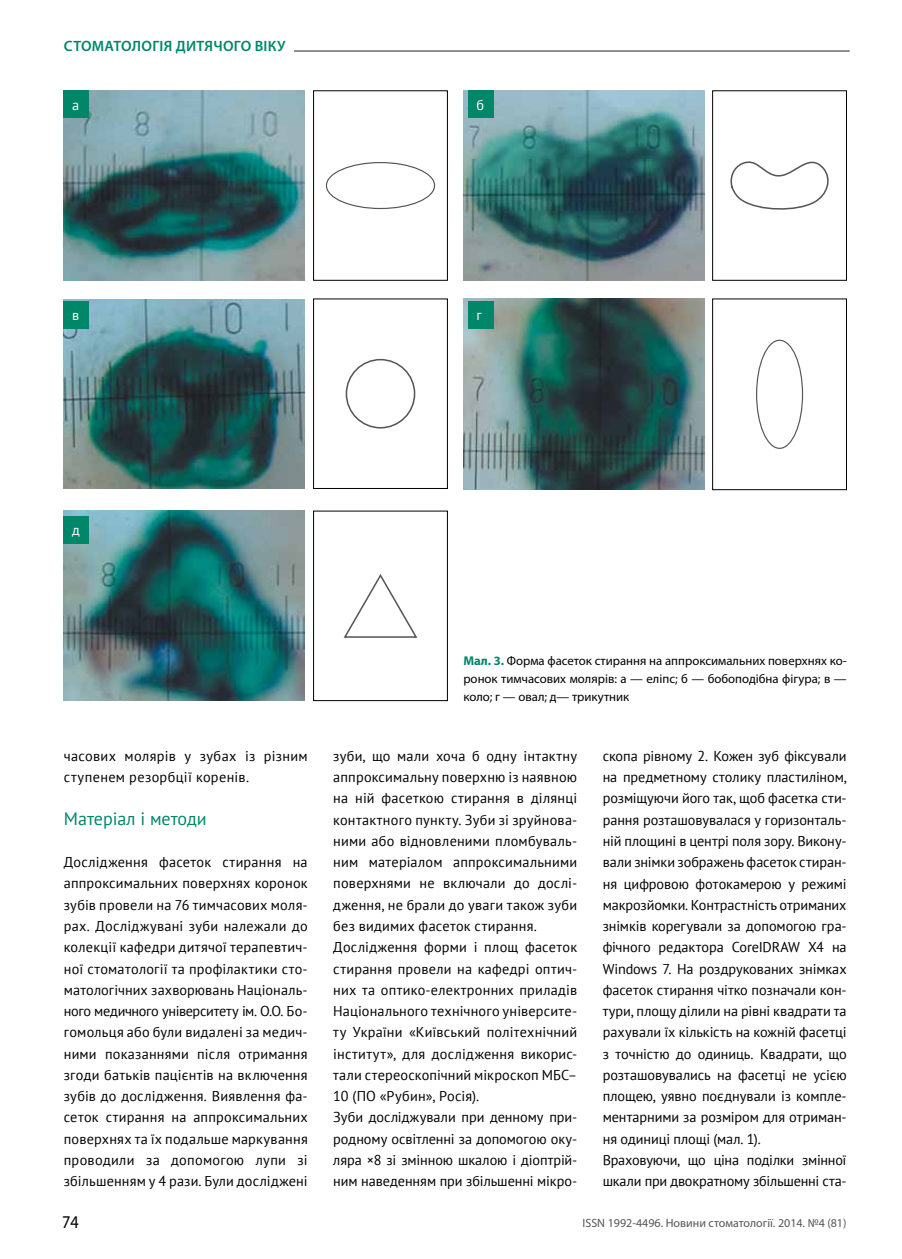
<style>
.page{position:relative;width:902px;height:1259px;background:#fff}
.page>*{position:absolute;margin:0;border:0;box-sizing:border-box;transform-origin:0 0}
.t1{font:18px "PT Sans";color:#008669}
.t2{font:18px "Myriad Pro";color:#000;scale:.9 1}
.t3{font:600 15px "Myriad Pro";letter-spacing:.02em;color:#008669}
.t4{font:14.25px/21.3px "PT Sans";letter-spacing:.005em;color:#000}
.t5{font:14.25px/21.3px "PT Sans";letter-spacing:.025em;color:#000}
.t6{font:14.25px "PT Sans";color:#fff}
.t7{font:12.75px/18px "Myriad Pro";color:#000;text-align:justify}
.t8{font:12px "Myriad Pro";color:#565656}
.s1{font-weight:700;color:#008669}
</style>
<div class="page">
<hr style="left:151px;top:50px;width:698px;height:2px;background:#878786">
<div style="left:64px;top:40px;width:230px;height:20px;background:#fff"></div>
<img style="left:64px;top:299px;width:241px;height:190px">
<div style="left:64px;top:301px;width:25px;height:28px;background:#008669"></div>
<div style="left:326px;top:162px;width:109px;height:47px;border:1px solid #565656;border-radius:50%"></div>
<div style="left:756px;top:340px;width:47px;height:109px;border:1px solid #565656;border-radius:50%"></div>
<div style="left:345px;top:359px;width:70px;height:69px;border:2px solid #565656;border-radius:50%"></div>
<svg style="left:343px;top:574px;width:75px;height:64px"></svg>
<svg style="left:730px;top:161px;width:99px;height:49px"></svg>
<div style="left:313px;top:511px;width:134px;height:190px;border:1px solid #000"></div>
<div style="left:712px;top:299px;width:134px;height:191px;border:1px solid #000"></div>
<div style="left:313px;top:299px;width:134px;height:190px;border:1px solid #000"></div>
<img style="left:64px;top:91px;width:241px;height:189px">
<img style="left:463px;top:91px;width:241px;height:189px">
<img style="left:463px;top:299px;width:241px;height:191px">
<img style="left:64px;top:511px;width:241px;height:190px">
<div style="left:64px;top:91px;width:25px;height:27px;background:#008669"></div>
<div style="left:468px;top:91px;width:25px;height:27px;background:#008669"></div>
<div style="left:468px;top:301px;width:25px;height:28px;background:#008669"></div>
<div style="left:64px;top:516px;width:25px;height:27px;background:#008669"></div>
<p class="t3" style="left:64px;top:36px;width:222px">Терапевтична стоматологія</p>
<p class="t3" style="left:64px;top:36px;width:223px">стоматологія дитячого віку</p>
<p class="t6" style="left:72px;top:96px;width:9px">а</p>
<p class="t6" style="left:476px;top:96px;width:9px">б</p>
<p class="t6" style="left:72px;top:306px;width:9px">в</p>
<p class="t6" style="left:476px;top:306px;width:7px">г</p>
<p class="t6" style="left:72px;top:521px;width:9px">д</p>
<p class="t5" style="left:64px;top:745px;width:245px">часових молярів у зубах із різним ступенем резорбції коренів.</p>
<p class="t1" style="left:64px;top:806px;width:144px">Матеріал і методи</p>
<p class="t4" style="left:64px;top:851px;width:245px;text-align:justify">Дослідження фасеток стирання на аппроксимальних поверхнях коронок зубів провели на 76 тимчасових моля&shy;рах. Досліджувані зуби належали до колекції кафедри дитячої терапевтич&shy;ної стоматології та профілактики сто&shy;матологічних захворювань Національ&shy;ного медичного університету ім. О.О. Бо&shy;гомольця або були видалені за медич&shy;ними показаннями після отримання згоди батьків пацієнтів на включення зубів до дослідження. Виявлення фа&shy;сеток стирання на аппроксимальних поверхнях та їх подальше маркування проводили за допомогою лупи зі збільшенням у 4 рази. Були досліджені</p>
<p class="t7" style="left:463px;top:651px;width:385px"><span class="s1">Мал. 3.</span> Форма фасеток стирання на аппроксимальних поверхнях ко&shy;ронок тимчасових молярів: а — еліпс; б — бобоподібна фігура; в — коло; г — овал; д— трикутник</p>
<p class="t4" style="left:333px;top:745px;width:245px">зуби, що мали хоча б одну інтактну аппроксимальну поверхню із наявною на ній фасеткою стирання в ділянці контактного пункту. Зуби зі зруйнова&shy;ними або відновленими пломбуваль&shy;ним матеріалом аппроксимальними поверхнями не включали до дослі&shy;дження, не брали до уваги також зуби без видимих фасеток стирання.<br>Дослідження форми і площ фасеток стирання провели на кафедрі оптич&shy;них та оптико-електронних приладів Національного технічного університе&shy;ту України «Київський політехнічний інститут», для дослідження викорис&shy;тали стереоскопічний мікроскоп МБС– 10 (ПО «Рубин», Росія).<br>Зуби досліджували при денному при&shy;родному освітленні за допомогою оку&shy;ляра ×8 зі змінною шкалою і діоптрій&shy;ним наведенням при збільшенні мікро-</p>
<p class="t4" style="left:602px;top:745px;width:245px">скопа рівному 2. Кожен зуб фіксували на предметному столику пластиліном, розміщуючи його так, щоб фасетка сти&shy;рання розташовувалася у горизонталь&shy;ній площині в центрі поля зору. Викону&shy;вали знімки зображень фасеток стиран&shy;ня цифровою фотокамерою у режимі макрозйомки. Контрастність отриманих знімків корегували за допомогою гра&shy;фічного редактора CoreIDRAW X4 на Windows 7. На роздрукованих знімках фасеток стирання чітко позначали кон&shy;тури, площу ділили на рівні квадрати та рахували їх кількість на кожній фасетці з точністю до одиниць. Квадрати, що розташовувались на фасетці не усією площею, уявно поєднували із компле&shy;ментарними за розміром для отриман&shy;ня одиниці площі (мал. 1).<br>Враховуючи, що ціна поділки змінної шкали при двократному збільшенні ста-</p>
<p class="t2" style="left:62px;top:1211px;width:20px">74</p>
<p class="t8" style="left:582px;top:1215px;width:265px">ISSN 1992-4496. Новини стоматології. 2014. №4 (81)</p>
</div>
